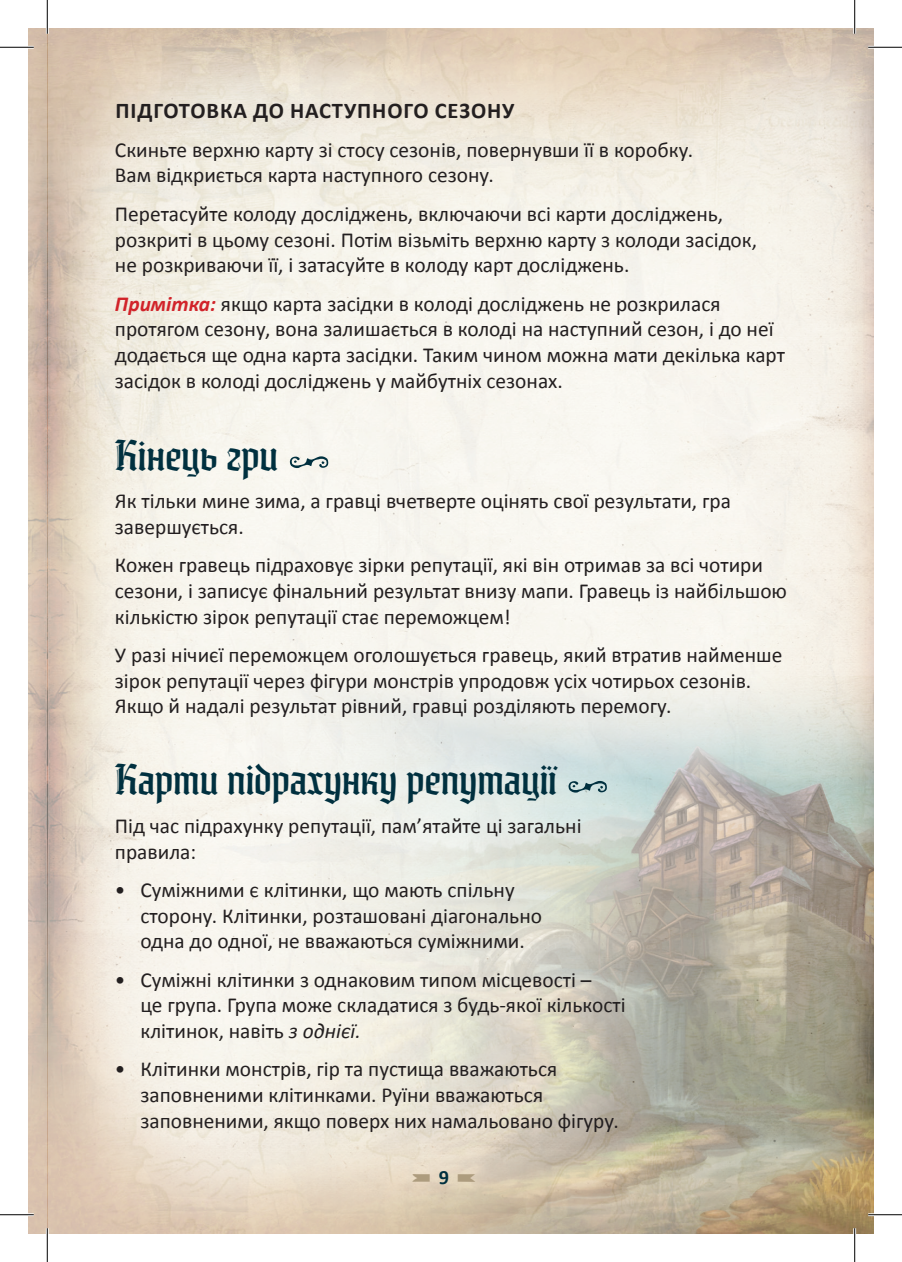
<style>
.page{position:relative;width:902px;height:1262px;background:#fff}
.page>*{position:absolute;margin:0;border:0;box-sizing:border-box;transform-origin:0 0}
.t1{font:40.5px "Moyenage 23";color:#00303f}
.t2{font:700 22.5px "Calibri";letter-spacing:.04em;color:#231f20}
.t3{font:21.38px/25.7px "Calibri";color:#231f20}
.t4{font:20.25px "Sheldon Pictures";color:#ad9c7e}
.s1{font-weight:700;font-style:italic;color:#d1232a}
.s2{font-style:italic}
.s3{font-family:"Calibri";font-weight:700;color:#00303f}
</style>
<div class="page">
<img style="left:28px;top:28px;width:845px;height:1206px">
<hr style="left:0;top:46px;width:34px;height:3px;background:#fff">
<hr style="left:868px;top:46px;width:33px;height:3px;background:#fff">
<hr style="left:0;top:1213px;width:34px;height:3px;background:#fff">
<hr style="left:868px;top:1213px;width:33px;height:3px;background:#fff">
<hr style="left:46px;top:0;width:3px;height:34px;background:#fff">
<hr style="left:46px;top:1228px;width:3px;height:34px;background:#fff">
<hr style="left:853px;top:0;width:2px;height:34px;background:#fff">
<hr style="left:853px;top:1228px;width:2px;height:34px;background:#fff">
<hr style="left:0;top:47px;width:34px;height:1px;background:#000">
<hr style="left:868px;top:47px;width:33px;height:1px;background:#000">
<hr style="left:0;top:1214px;width:34px;height:1px;background:#000">
<hr style="left:868px;top:1214px;width:33px;height:1px;background:#000">
<hr style="left:47px;top:0;width:1px;height:34px;background:#000">
<hr style="left:47px;top:1228px;width:1px;height:34px;background:#000">
<hr style="left:854px;top:0;width:1px;height:34px;background:#000">
<hr style="left:854px;top:1228px;width:1px;height:34px;background:#000">
<p class="t2" style="left:115px;top:97px;width:400px">ПІДГОТОВКА ДО НАСТУПНОГО СЕЗОНУ</p>
<p class="t3" style="left:115px;top:136px;width:579px">Скиньте верхню карту зі стосу сезонів, повернувши її в коробку.<br>Вам відкриється карта наступного сезону.</p>
<p class="t3" style="left:115px;top:200px;width:643px">Перетасуйте колоду досліджень, включаючи всі карти досліджень, розкриті в цьому сезоні. Потім візьміть верхню карту з колоди засідок, не розкриваючи її, і затасуйте в колоду карт досліджень.</p>
<p class="t3" style="left:115px;top:290px;width:671px"><span class="s1">Примітка:</span> якщо карта засідки в колоді досліджень не розкрилася протягом сезону, вона залишається в колоді на наступний сезон, і до неї додається ще одна карта засідки. Таким чином можна мати декілька карт засідок в колоді досліджень у майбутніх сезонах.</p>
<p class="t1" style="left:115px;top:432px;width:216px">Кінець гри ❖</p>
<p class="t3" style="left:115px;top:487px;width:617px">Як тільки мине зима, а гравці вчетверте оцінять свої результати, гра завершується.</p>
<p class="t3" style="left:115px;top:551px;width:673px">Кожен гравець підраховує зірки репутації, які він отримав за всі чотири сезони, і записує фінальний результат внизу мапи. Гравець із найбільшою кількістю зірок репутації стає переможцем!</p>
<p class="t3" style="left:115px;top:641px;width:669px">У разі нічиєї переможцем оголошується гравець, який втратив найменше зірок репутації через фігури монстрів упродовж усіх чотирьох сезонів.<br>Якщо й надалі результат рівний, гравці розділяють перемогу.</p>
<p class="t1" style="left:115px;top:757px;width:494px">Карти підрахунку репутації ❖</p>
<p class="t3" style="left:115px;top:812px;width:468px">Під час підрахунку репутації, пам’ятайте ці загальні правила:</p>
<p class="t3" style="left:140px;top:876px;width:403px;text-indent:-26px">• Суміжними є клітинки, що мають спільну сторону. Клітинки, розташовані діагонально одна до одної, не вважаються суміжними.</p>
<p class="t3" style="left:140px;top:966px;width:486px;text-indent:-26px">• Суміжні клітинки з однаковим типом місцевості –<br>це група. Група може складатися з будь-якої кількості клітинок, навіть <span class="s2">з однієї.</span></p>
<p class="t3" style="left:140px;top:1055px;width:480px;text-indent:-26px">• Клітинки монстрів, гір та пустища вважаються заповненими клітинками. Руїни вважаються заповненими, якщо поверх них намальовано фігуру.</p>
<p class="t4" style="left:412px;top:1167px;width:65px">- <span class="s3">9</span> ,</p>
</div>
